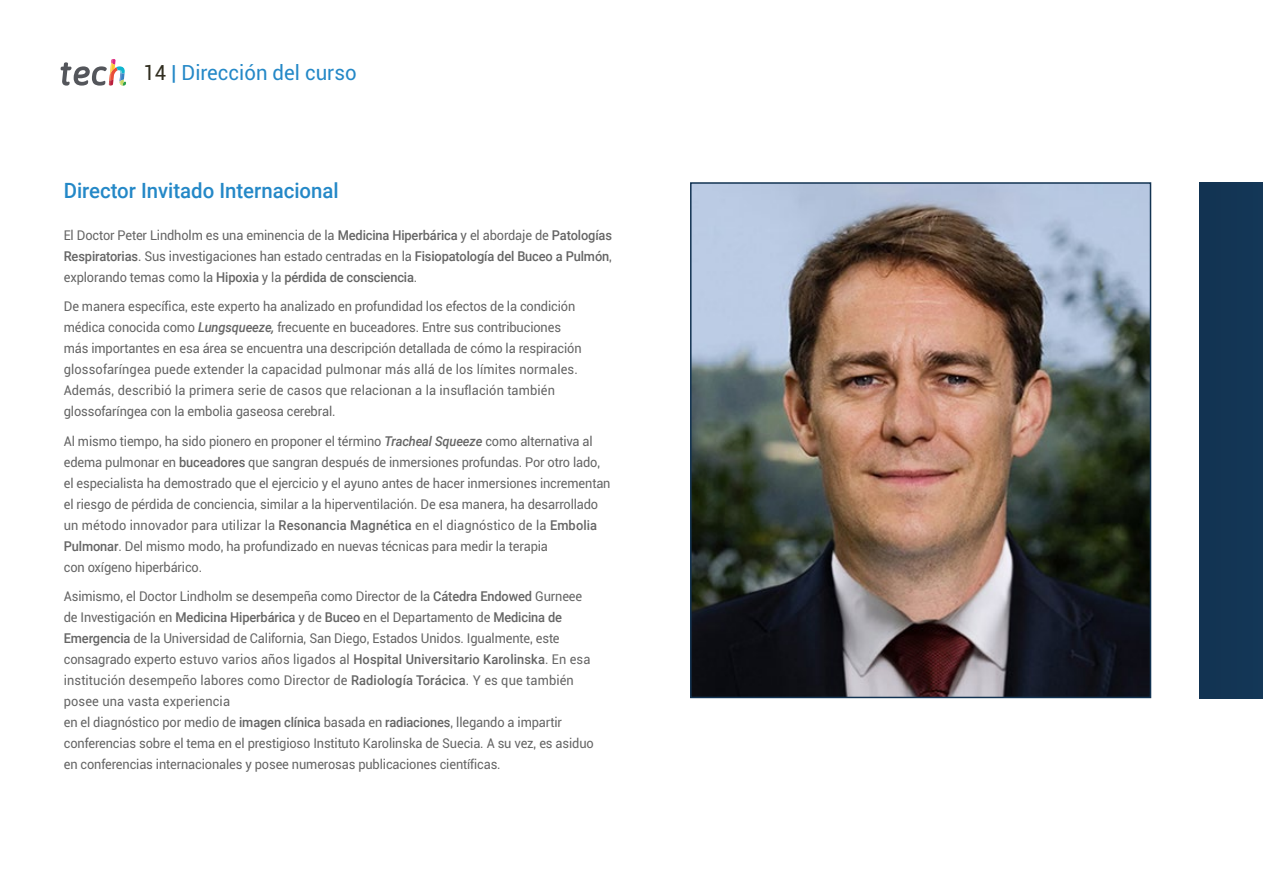
<style>
.page{position:relative;width:1263px;height:893px;background:#fff}
.page>*{position:absolute;margin:0;border:0;box-sizing:border-box;transform-origin:0 0}
.t1{font:500 21px "Roboto";color:#2488c7}
.t2{font:21px "Roboto";color:#2488c7}
.t3{font:13.5px/21px "Roboto";letter-spacing:-.01em;color:#656565;scale:.95 1}
.s1{color:#312e20}
.s2{font-weight:500}
.s3{font-weight:500;font-style:italic}
</style>
<div class="page">
<img style="left:693px;top:185px;width:455px;height:510px">
<div style="left:690px;top:182px;width:461px;height:516px;border:2px solid #123352"></div>
<div style="left:1199px;top:182px;width:64px;height:516px;background:#133554"></div>
<svg style="left:61px;top:59px;width:65px;height:27px"></svg>
<h1 class="t2" style="left:144px;top:57px;width:215px"><span class="s1">14</span> | Dirección del curso</h1>
<h1 class="t1" style="left:64px;top:176px;width:276px">Director Invitado Internacional</h1>
<p class="t3" style="left:64px;top:224px;width:579px;text-align:justify">El Doctor Peter Lindholm es una eminencia de la <span class="s2">Medicina Hiperbárica</span> y el abordaje de <span class="s2">Patologías Respiratorias</span>. Sus investigaciones han estado centradas en la <span class="s2">Fisiopatología del Buceo a Pulmón</span>, explorando temas como la <span class="s2">Hipoxia</span> y la <span class="s2">pérdida de consciencia</span>.</p>
<p class="t3" style="left:64px;top:295px;width:547px">De manera específica, este experto ha analizado en profundidad los efectos de la condición médica conocida como <span class="s3">Lungsqueeze,</span> frecuente en buceadores. Entre sus contribuciones más importantes en esa área se encuentra una descripción detallada de cómo la respiración glossofaríngea puede extender la capacidad pulmonar más allá de los límites normales.<br>Además, describió la primera serie de casos que relacionan a la insuflación también glossofaríngea con la embolia gaseosa cerebral.</p>
<p class="t3" style="left:64px;top:430px;width:577px">Al mismo tiempo, ha sido pionero en proponer el término <span class="s3">Tracheal Squeeze</span> como alternativa al edema pulmonar en <span class="s2">buceadores</span> que sangran después de inmersiones profundas. Por otro lado, el especialista ha demostrado que el ejercicio y el ayuno antes de hacer inmersiones incrementan el riesgo de pérdida de conciencia, similar a la hiperventilación. De esa manera, ha desarrollado un método innovador para utilizar la <span class="s2">Resonancia Magnética</span> en el diagnóstico de la <span class="s2">Embolia Pulmonar</span>. Del mismo modo, ha profundizado en nuevas técnicas para medir la terapia<br>con oxígeno hiperbárico.</p>
<p class="t3" style="left:64px;top:585px;width:559px">Asimismo, el Doctor Lindholm se desempeña como Director de la <span class="s2">Cátedra Endowed</span> Gurneee de Investigación en <span class="s2">Medicina Hiperbárica</span> y de <span class="s2">Buceo</span> en el Departamento de <span class="s2">Medicina de Emergencia</span> de la Universidad de California, San Diego, Estados Unidos. Igualmente, este consagrado experto estuvo varios años ligados al <span class="s2">Hospital Universitario Karolinska</span>. En esa institución desempeño labores como Director de <span class="s2">Radiología Torácica</span>. Y es que también posee una vasta experiencia<br>en el diagnóstico por medio de <span class="s2">imagen clínica</span> basada en <span class="s2">radiaciones</span>, llegando a impartir conferencias sobre el tema en el prestigioso Instituto Karolinska de Suecia. A su vez, es asiduo en conferencias internacionales y posee numerosas publicaciones científicas.</p>
</div>
